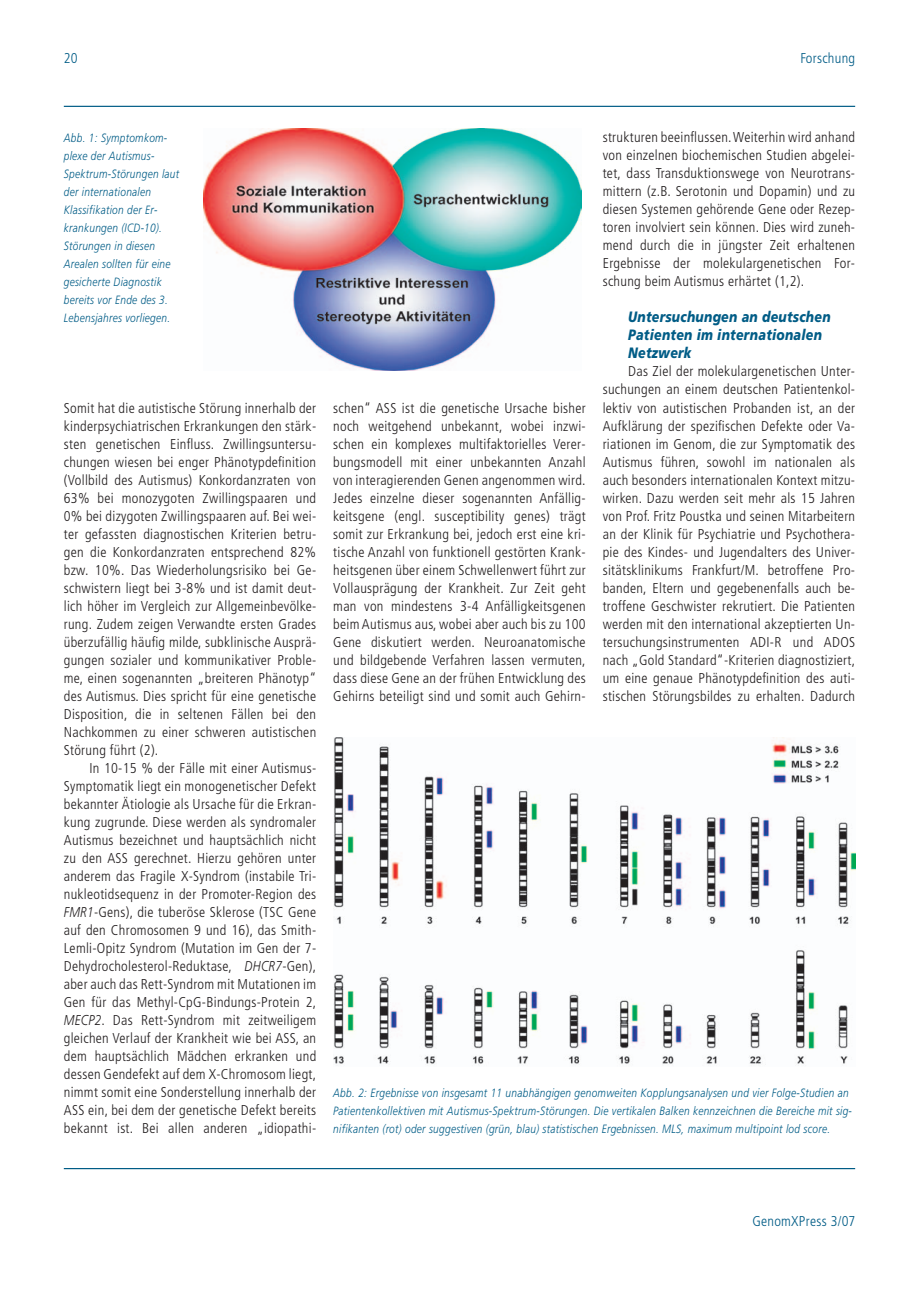
<style>
.page{position:relative;width:919px;height:1289px;background:#fff}
.page>*{position:absolute;margin:0;border:0;box-sizing:border-box;transform-origin:0 0}
.t1{font:italic 900 15px/18px "Frutiger LT";letter-spacing:.02em;color:#005c86;scale:.83 1}
.t2{font:300 condensed 14.25px/18px "Frutiger LT";letter-spacing:.02em;color:#231f20;text-align:justify}
.t3{font:300 condensed 14.25px "Frutiger LT";letter-spacing:.02em;color:#005c86}
.t4{font:italic 300 12px/18px "Frutiger LT";letter-spacing:.03em;color:#005c86;scale:.84 1}
.s1{font-style:italic;font-stretch:normal}
</style>
<div class="page">
<hr style="left:64px;top:106px;width:791px;height:1px;background:#005c86">
<hr style="left:64px;top:1167px;width:791px;height:2px;background:#005c86">
<img style="left:203px;top:129px;width:378px;height:242px">
<img style="left:333px;top:737px;width:522px;height:328px">
<p class="t3" style="left:64px;top:53px;width:15px">20</p>
<p class="t3" style="left:800px;top:53px;width:56px">Forschung</p>
<p class="t4" style="left:64px;top:130px;width:139px">Abb. 1: Symptomkom&shy;plexe der Autismus-<br>Spektrum-Störungen laut der internationalen<br>Klassifikation der Er&shy;krankungen (ICD-10).<br>Störungen in diesen<br>Arealen sollten für eine gesicherte Diagnostik bereits vor Ende des 3.<br>Lebensjahres vorliegen.</p>
<p class="t2" style="left:64px;top:399px;width:254px">Somit hat die autistische Störung innerhalb der kinderpsychiatrischen Erkrankungen den stärk&shy;sten genetischen Einfluss. Zwillingsuntersu&shy;chungen wiesen bei enger Phänotypdefinition (Vollbild des Autismus) Konkordanzraten von 63% bei monozygoten Zwillingspaaren und 0% bei dizygoten Zwillingspaaren auf. Bei wei&shy;ter gefassten diagnostischen Kriterien betru&shy;gen die Konkordanzraten entsprechend 82% bzw. 10%. Das Wiederholungsrisiko bei Ge&shy;schwistern liegt bei 3-8% und ist damit deut&shy;lich höher im Vergleich zur Allgemeinbevölke&shy;rung. Zudem zeigen Verwandte ersten Grades überzufällig häufig milde, subklinische Ausprä&shy;gungen sozialer und kommunikativer Proble&shy;me, einen sogenannten „breiteren Phänotyp“ des Autismus. Dies spricht für eine genetische Disposition, die in seltenen Fällen bei den Nachkommen zu einer schweren autistischen Störung führt (2).</p>
<p class="t2" style="left:64px;top:759px;width:254px;text-indent:26px">In 10-15 % der Fälle mit einer Autismus-Symptomatik liegt ein monogenetischer Defekt bekannter Ätiologie als Ursache für die Erkran&shy;kung zugrunde. Diese werden als syndromaler Autismus bezeichnet und hauptsächlich nicht zu den ASS gerechnet. Hierzu gehören unter anderem das Fragile X-Syndrom (instabile Tri&shy;nukleotidsequenz in der Promoter-Region des <span class="s1">FMR1</span>-Gens), die tuberöse Sklerose (TSC Gene auf den Chromosomen 9 und 16), das Smith-Lemli-Opitz Syndrom (Mutation im Gen der 7- Dehydrocholesterol-Reduktase, <span class="s1">DHCR7</span>-Gen), aber auch das Rett-Syndrom mit Mutationen im Gen für das Methyl-CpG-Bindungs-Protein 2, <span class="s1">MECP2</span>. Das Rett-Syndrom mit zeitweiligem gleichen Verlauf der Krankheit wie bei ASS, an dem hauptsächlich Mädchen erkranken und dessen Gendefekt auf dem X-Chromosom liegt, nimmt somit eine Sonderstellung innerhalb der ASS ein, bei dem der genetische Defekt bereits bekannt ist. Bei allen anderen „idiopathi-</p>
<p class="t2" style="left:333px;top:399px;width:254px">schen“ ASS ist die genetische Ursache bisher noch weitgehend unbekannt, wobei inzwi&shy;schen ein komplexes multifaktorielles Verer&shy;bungsmodell mit einer unbekannten Anzahl von interagierenden Genen angenommen wird.<br>Jedes einzelne dieser sogenannten Anfällig&shy;keitsgene (engl. susceptibility genes) trägt somit zur Erkrankung bei, jedoch erst eine kri&shy;tische Anzahl von funktionell gestörten Krank&shy;heitsgenen über einem Schwellenwert führt zur Vollausprägung der Krankheit. Zur Zeit geht man von mindestens 3-4 Anfälligkeitsgenen beim Autismus aus, wobei aber auch bis zu 100<br>Gene diskutiert werden. Neuroanatomische und bildgebende Verfahren lassen vermuten, dass diese Gene an der frühen Entwicklung des Gehirns beteiligt sind und somit auch Gehirn-</p>
<p class="t2" style="left:602px;top:129px;width:254px">strukturen beeinflussen.Weiterhin wird anhand von einzelnen biochemischen Studien abgelei&shy;tet, dass Transduktionswege von Neurotrans&shy;mittern (z.B. Serotonin und Dopamin) und zu diesen Systemen gehörende Gene oder Rezep&shy;toren involviert sein können. Dies wird zuneh&shy;mend durch die in jüngster Zeit erhaltenen Ergebnisse der molekulargenetischen For&shy;schung beim Autismus erhärtet (1,2).</p>
<p class="t1" style="left:628px;top:309px;width:245px">Untersuchungen an deutschen<br>Patienten im internationalen<br>Netzwerk</p>
<p class="t2" style="left:602px;top:363px;width:254px;text-indent:26px">Das Ziel der molekulargenetischen Unter&shy;suchungen an einem deutschen Patientenkol&shy;lektiv von autistischen Probanden ist, an der Aufklärung der spezifischen Defekte oder Va&shy;riationen im Genom, die zur Symptomatik des Autismus führen, sowohl im nationalen als auch besonders internationalen Kontext mitzu&shy;wirken. Dazu werden seit mehr als 15 Jahren von Prof. Fritz Poustka und seinen Mitarbeitern an der Klinik für Psychiatrie und Psychothera&shy;pie des Kindes- und Jugendalters des Univer&shy;sitätsklinikums Frankfurt/M. betroffene Pro&shy;banden, Eltern und gegebenenfalls auch be&shy;troffene Geschwister rekrutiert. Die Patienten werden mit den international akzeptierten Un&shy;tersuchungsinstrumenten ADI-R und ADOS nach „Gold Standard“-Kriterien diagnostiziert, um eine genaue Phänotypdefinition des auti&shy;stischen Störungsbildes zu erhalten. Dadurch</p>
<p class="t4" style="left:333px;top:1084px;width:619px">Abb. 2: Ergebnisse von insgesamt 11 unabhängigen genomweiten Kopplungsanalysen und vier Folge-Studien an<br>Patientenkollektiven mit Autismus-Spektrum-Störungen. Die vertikalen Balken kennzeichnen die Bereiche mit sig&shy;nifikanten (rot) oder suggestiven (grün, blau) statistischen Ergebnissen. MLS, maximum multipoint lod score.</p>
<p class="t3" style="left:752px;top:1215px;width:104px">GenomXPress 3/07</p>
</div>
